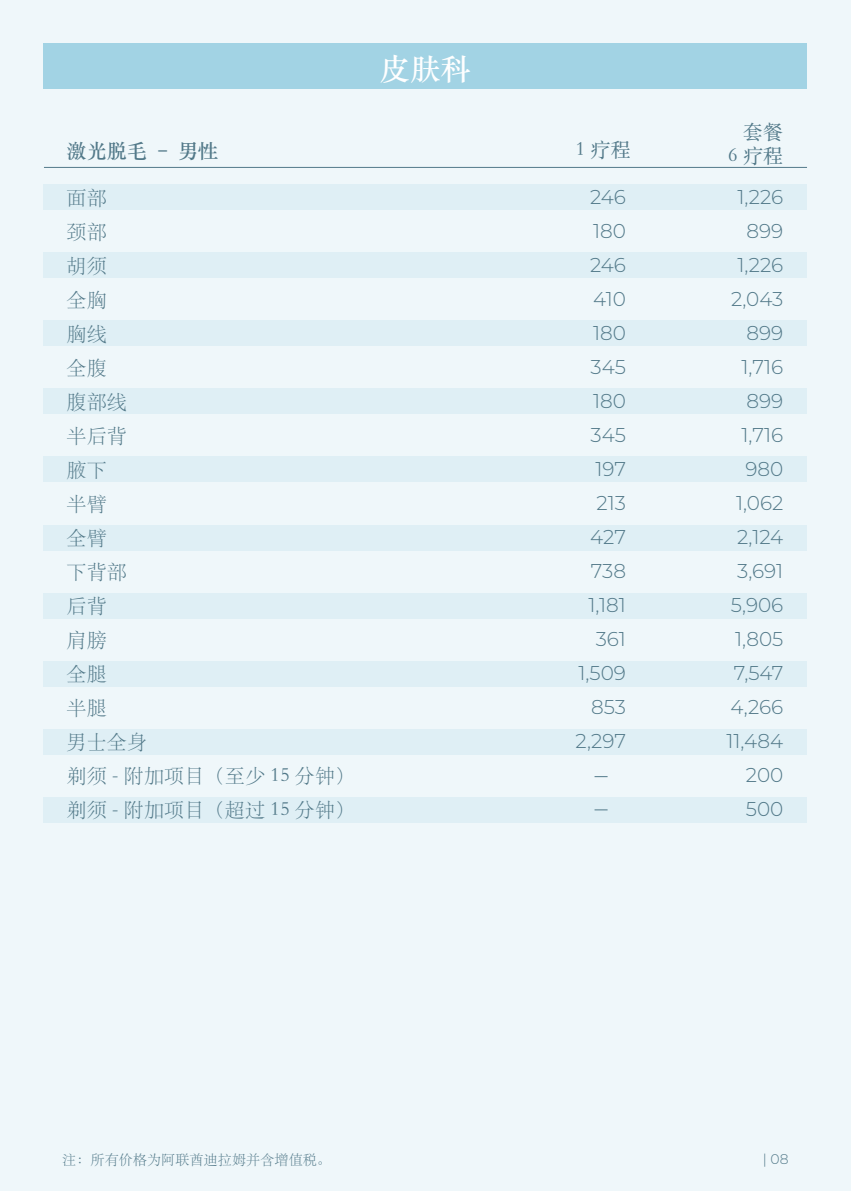
<style>
.page{position:relative;width:851px;height:1191px;background:#fff}
.page>*{position:absolute;margin:0;border:0;box-sizing:border-box;transform-origin:0 0}
.t1{font:30px "ST Songti SC Bold";color:#fff}
.t2{font:300 20px/34px "Montserrat";color:#527989;text-align:right}
.t3{font:20px/34px "ST Songti SC Light";letter-spacing:.01em;color:#527989}
.t4{font:20px/24px "ST Songti SC Regular";color:#527989;text-align:right}
.t5{font:20px "ST Songti SC Bold";letter-spacing:.01em;color:#527989}
.t6{font:14px "ST Songti SC Light";letter-spacing:.01em;color:#527989}
.t7{font:300 14px "Montserrat";color:#527989}
</style>
<div class="page">
<div style="left:0;top:0;width:850px;height:1191px;background:#eff7fa"></div>
<div style="left:44px;top:44px;width:762px;height:45px;background:#a2d3e4"></div>
<div style="left:44px;top:184px;width:762px;height:26px;background:#dfeff5"></div>
<div style="left:44px;top:252px;width:762px;height:26px;background:#dfeff5"></div>
<div style="left:44px;top:320px;width:762px;height:26px;background:#dfeff5"></div>
<div style="left:44px;top:388px;width:762px;height:26px;background:#dfeff5"></div>
<div style="left:44px;top:457px;width:762px;height:25px;background:#dfeff5"></div>
<div style="left:44px;top:525px;width:762px;height:25px;background:#dfeff5"></div>
<div style="left:44px;top:593px;width:762px;height:25px;background:#dfeff5"></div>
<div style="left:44px;top:661px;width:762px;height:25px;background:#dfeff5"></div>
<div style="left:44px;top:729px;width:762px;height:25px;background:#dfeff5"></div>
<div style="left:44px;top:797px;width:762px;height:25px;background:#dfeff5"></div>
<hr style="left:44px;top:167px;width:762px;height:1px;background:#527989">
<svg style="left:594px;top:776px;width:13px;height:1px"></svg>
<svg style="left:594px;top:809px;width:13px;height:1px"></svg>
<p class="t5" style="left:66px;top:138px;width:153px">激光脱毛 – 男性</p>
<p class="t3" style="left:66px;top:179px;width:290px">面部<br>颈部<br>胡须<br>全胸<br>胸线<br>全腹<br>腹部线<br>半后背<br>腋下<br>半臂<br>全臂<br>下背部<br>后背<br>肩膀<br>全腿<br>半腿<br>男士全身<br>剃须 - 附加项目（至少 15 分钟）剃须 - 附加项目（超过 15 分钟）</p>
<h1 class="t1" style="left:380px;top:50px;width:92px">皮肤科</h1>
<p class="t4" style="left:575px;top:137px;width:56px">1 疗程</p>
<p class="t4" style="left:728px;top:119px;width:56px">套餐<br>6 疗程</p>
<p class="t2" style="left:575px;top:179px;width:52px">246<br>180<br>246<br>410<br>180<br>345<br>180<br>345<br>197<br>213<br>427<br>738<br>1,181<br>361<br>1,509<br>853<br>2,297</p>
<p class="t2" style="left:726px;top:179px;width:58px">1,226<br>899<br>1,226<br>2,043<br>899<br>1,716<br>899<br>1,716<br>980<br>1,062<br>2,124<br>3,691<br>5,906<br>1,805<br>7,547<br>4,266<br>11,484<br>200<br>500</p>
<p class="t6" style="left:62px;top:1151px;width:270px">注：所有价格为阿联酋迪拉姆并含增值税。</p>
<p class="t7" style="left:762px;top:1149px;width:27px">| 08</p>
</div>
